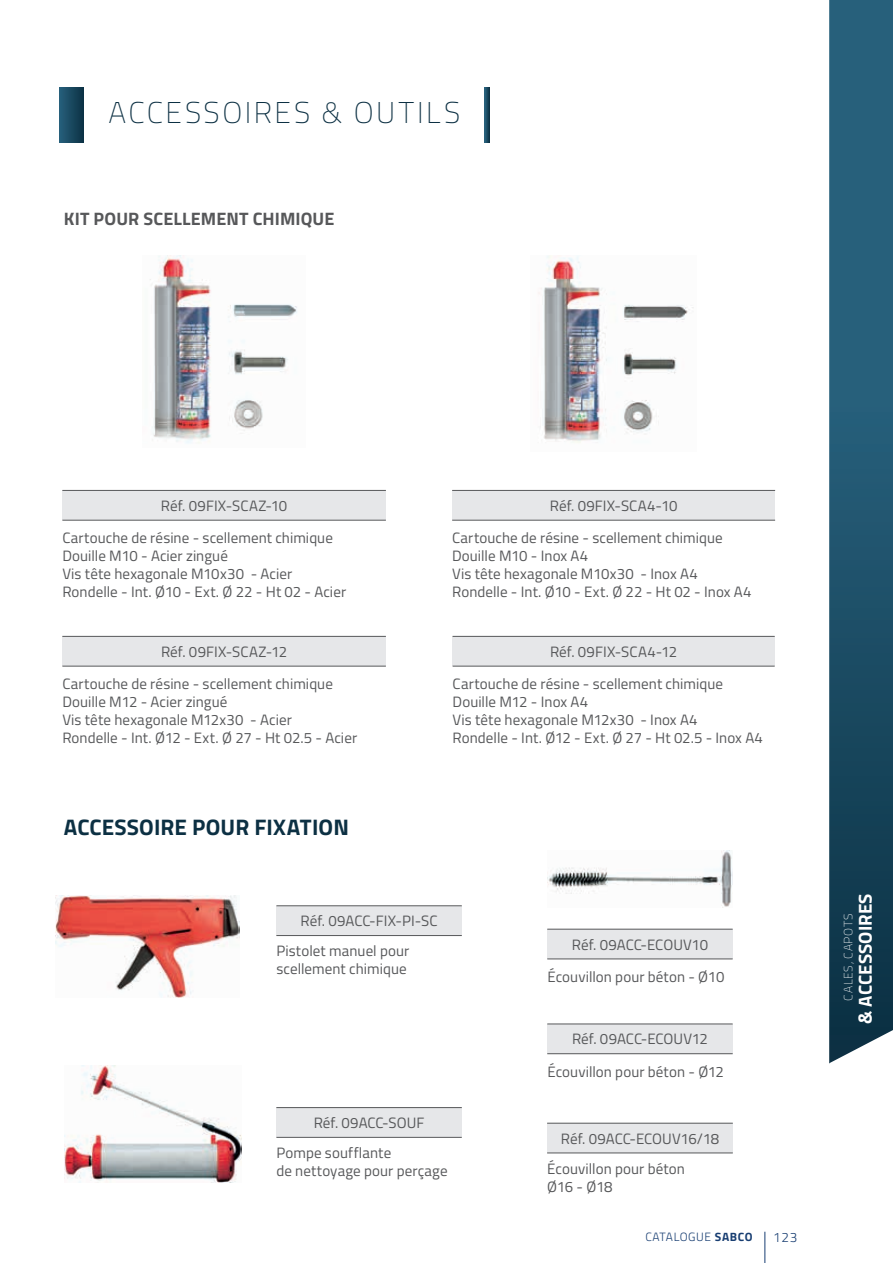
<style>
.page{position:relative;width:893px;height:1263px;background:#fff}
.page>*{position:absolute;margin:0;border:0;box-sizing:border-box;transform-origin:0 0}
.t1{font:200 30px "Titillium Web";letter-spacing:.08em;color:#0c3043}
.t2{font:700 22.5px "Titillium Web";letter-spacing:.005em;color:#0c3043}
.t3{font:700 18.75px "Titillium Web";letter-spacing:.005em;color:#fff}
.t4{font:700 18px "Titillium Web";letter-spacing:.005em;color:#57585a}
.t5{font:15px/18px "Titillium Web";letter-spacing:.005em;color:#57585a}
.t6{font:300 13.5px "Titillium Web";color:#183e72}
.t7{font:300 12px "Titillium Web";letter-spacing:.05em;color:#183e72}
.t8{font:200 12px "Titillium Web";letter-spacing:.06em;color:#fff}
.s1{font-weight:700}
</style>
<div class="page">
<hr style="left:764px;top:1232px;width:1px;height:31px;background:#183e72">
<svg style="left:829px;top:0;width:64px;height:1030px;background:#2a5a71"></svg>
<div style="left:60px;top:88px;width:24px;height:55px;background:linear-gradient(to right,#265e7a,#0c3346)"></div>
<svg style="left:485px;top:88px;width:4px;height:55px"></svg>
<div style="left:62px;top:490px;width:324px;height:30px;background:#e6e7e9"></div>
<hr style="left:62px;top:490px;width:324px;height:1px;background:#57585a">
<hr style="left:62px;top:520px;width:324px;height:1px;background:#57585a">
<div style="left:452px;top:490px;width:323px;height:30px;background:#e6e7e9"></div>
<hr style="left:452px;top:490px;width:323px;height:1px;background:#57585a">
<hr style="left:452px;top:520px;width:323px;height:1px;background:#57585a">
<div style="left:62px;top:636px;width:324px;height:30px;background:#e6e7e9"></div>
<hr style="left:62px;top:636px;width:324px;height:1px;background:#57585a">
<hr style="left:62px;top:666px;width:324px;height:1px;background:#57585a">
<div style="left:453px;top:636px;width:322px;height:30px;background:#e6e7e9"></div>
<hr style="left:453px;top:636px;width:322px;height:1px;background:#57585a">
<hr style="left:453px;top:666px;width:322px;height:1px;background:#57585a">
<img style="left:150px;top:255px;width:147px;height:189px">
<img style="left:538px;top:255px;width:156px;height:188px">
<img style="left:55px;top:895px;width:184px;height:103px">
<img style="left:65px;top:1066px;width:177px;height:116px">
<img style="left:548px;top:851px;width:184px;height:56px">
<div style="left:276px;top:906px;width:186px;height:29px;background:#e6e7e9"></div>
<hr style="left:276px;top:905px;width:186px;height:1px;background:#57585a">
<hr style="left:276px;top:935px;width:186px;height:1px;background:#57585a">
<div style="left:276px;top:1107px;width:186px;height:30px;background:#e6e7e9"></div>
<hr style="left:276px;top:1107px;width:186px;height:1px;background:#57585a">
<hr style="left:276px;top:1137px;width:186px;height:1px;background:#57585a">
<div style="left:547px;top:929px;width:186px;height:30px;background:#e6e7e9"></div>
<hr style="left:547px;top:929px;width:186px;height:1px;background:#57585a">
<hr style="left:547px;top:959px;width:186px;height:1px;background:#57585a">
<div style="left:547px;top:1024px;width:186px;height:30px;background:#e6e7e9"></div>
<hr style="left:547px;top:1024px;width:186px;height:1px;background:#57585a">
<hr style="left:547px;top:1053px;width:186px;height:1px;background:#57585a">
<div style="left:547px;top:1123px;width:186px;height:30px;background:#e6e7e9"></div>
<hr style="left:547px;top:1123px;width:186px;height:1px;background:#57585a">
<hr style="left:547px;top:1153px;width:186px;height:1px;background:#57585a">
<svg style="left:829px;top:1030px;width:64px;height:34px"></svg>
<h1 class="t1" style="left:108px;top:91px;width:353px">ACCESSOIRES &amp; OUTILS</h1>
<p class="t4" style="left:64px;top:204px;width:272px">KIT POUR SCELLEMENT CHIMIQUE</p>
<p class="t5" style="left:62px;top:489px;width:272px;line-height:32.1px;text-indent:99px">Réf. 09FIX-SCAZ-10<br>Cartouche de résine - scellement chimique</p>
<p class="t5" style="left:62px;top:546px;width:285px">Douille M10 - Acier zingué<br>Vis tête hexagonale M10x30 - Acier<br>Rondelle - Int. Ø10 - Ext. Ø 22 - Ht 02 - Acier</p>
<p class="t5" style="left:62px;top:635px;width:272px;line-height:32.1px;text-indent:99px">Réf. 09FIX-SCAZ-12<br>Cartouche de résine - scellement chimique</p>
<p class="t5" style="left:62px;top:692px;width:296px">Douille M12 - Acier zingué<br>Vis tête hexagonale M12x30 - Acier<br>Rondelle - Int. Ø12 - Ext. Ø 27 - Ht 02.5 - Acier</p>
<h2 class="t2" style="left:64px;top:810px;width:287px">ACCESSOIRE POUR FIXATION</h2>
<p class="t5" style="left:452px;top:489px;width:272px;line-height:32.1px;text-indent:98px">Réf. 09FIX-SCA4-10<br>Cartouche de résine - scellement chimique</p>
<p class="t5" style="left:452px;top:546px;width:301px">Douille M10 - Inox A4<br>Vis tête hexagonale M10x30 - Inox A4<br>Rondelle - Int. Ø10 - Ext. Ø 22 - Ht 02 - Inox A4</p>
<p class="t5" style="left:453px;top:635px;width:272px;line-height:32.1px;text-indent:97px">Réf. 09FIX-SCA4-12<br>Cartouche de résine - scellement chimique</p>
<p class="t5" style="left:453px;top:692px;width:312px">Douille M12 - Inox A4<br>Vis tête hexagonale M12x30 - Inox A4<br>Rondelle - Int. Ø12 - Ext. Ø 27 - Ht 02.5 - Inox A4</p>
<p class="t5" style="left:276px;top:905px;width:163px;line-height:30.3px;text-indent:24px">Réf. 09ACC-FIX-PI-SC<br>Pistolet manuel pour</p>
<p class="t5" style="left:276px;top:959px;width:132px">scellement chimique</p>
<p class="t5" style="left:547px;top:927px;width:179px;line-height:32.8px;text-align:center">Réf. 09ACC-ECOUV10<br>Écouvillon pour béton - Ø10</p>
<p class="t5" style="left:547px;top:1022px;width:178px;line-height:32.8px;text-align:center">Réf. 09ACC-ECOUV12<br>Écouvillon pour béton - Ø12</p>
<p class="t5" style="left:276px;top:1107px;width:150px;line-height:30.3px;text-indent:37px">Réf. 09ACC-SOUF<br>Pompe soufflante</p>
<p class="t5" style="left:276px;top:1161px;width:173px">de nettoyage pour perçage</p>
<p class="t5" style="left:547px;top:1122px;width:173px;line-height:30.3px;text-indent:14px">Réf. 09ACC-ECOUV16/18<br>Écouvillon pour béton</p>
<p class="t5" style="left:547px;top:1177px;width:67px">Ø16 - Ø18</p>
<p class="t7" style="left:645px;top:1228px;width:109px">CATALOGUE <span class="s1">SABCO</span></p>
<p class="t6" style="left:773px;top:1227px;width:26px">123</p>
<p class="t3" style="left:851px;top:1024px;width:132px;rotate:-90deg">&amp; ACCESSOIRES</p>
<p class="t8" style="left:840px;top:1000px;width:88px;rotate:-90deg">CALES, CAPOTS</p>
</div>
